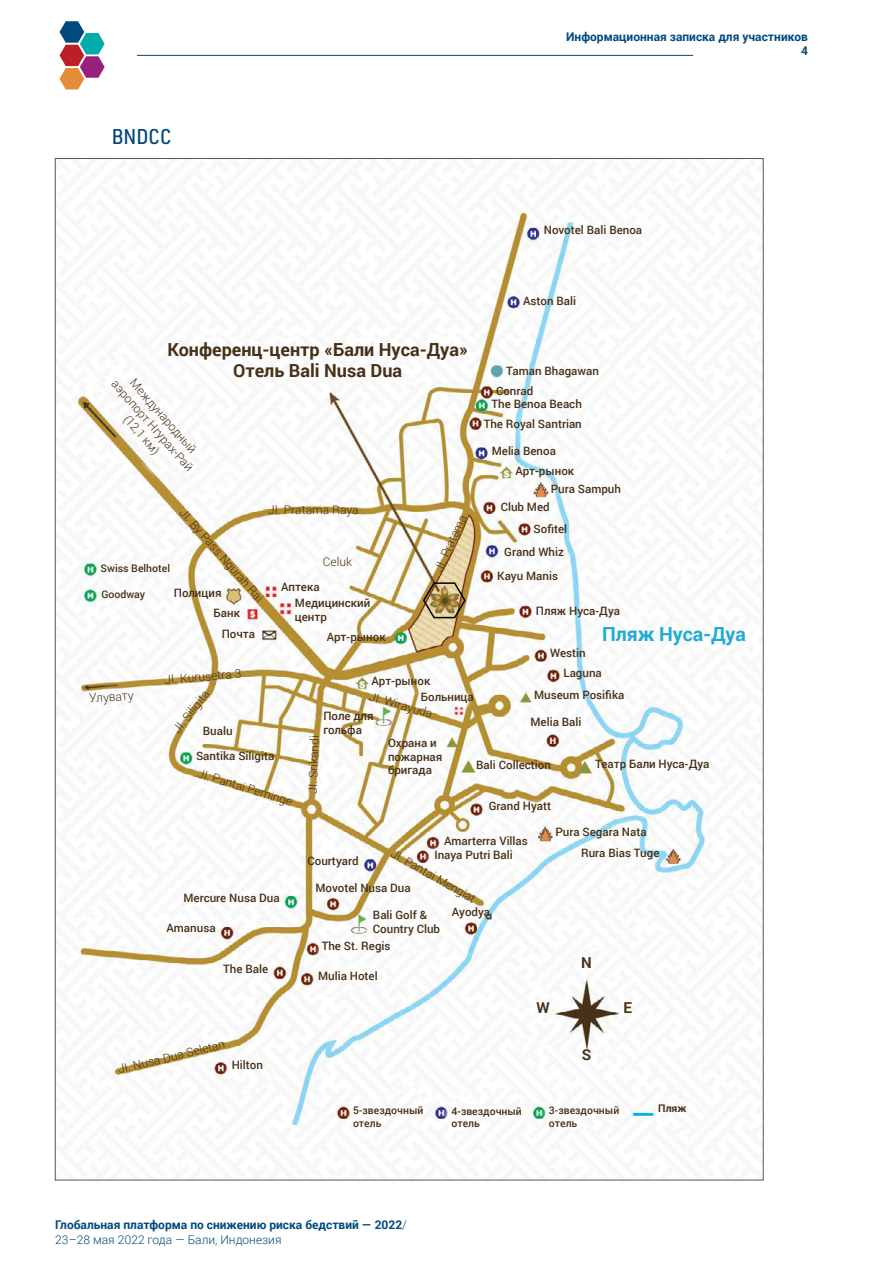
<style>
.page{position:relative;width:893px;height:1263px;background:#fff}
.page>*{position:absolute;margin:0;border:0;box-sizing:border-box;transform-origin:0 0}
.t1{font:500 21px "URWDIN Semi Cond";color:#004a7d}
.t2{font:700 19.5px "Roboto";color:#20abd5}
.t3{font:700 18px/21.6px "Roboto";color:#473017;text-align:center}
.t4{font:700 15px "Roboto";color:#473017}
.t5{font:300 12px "Roboto";color:#473017}
.t6{font:700 12px/14.4px "Roboto";color:#004a7d}
.t7{font:500 11.55px/13.8px "Roboto";color:#473017}
.t8{font:500 10.5px/12.6px "Roboto";color:#473017}
.t9{font:700 10.5px "Roboto";color:#473017}
.s1{font-weight:300}
</style>
<div class="page">
<hr style="left:137px;top:55px;width:556px;height:1px;background:#004a7d">
<svg style="left:60px;top:21px;width:45px;height:69px"></svg>
<img style="left:57px;top:160px;width:705px;height:1018px">
<img style="left:422px;top:581px;width:45px;height:38px">
<h1 class="t1" style="left:112px;top:122px;width:61px">BNDCC</h1>
<p class="t6" style="left:566px;top:29px;width:243px;text-align:right">Информационная записка для участников<br>4</p>
<p class="t7" style="left:544px;top:223px;width:100px">Novotel Bali Benoa</p>
<p class="t7" style="left:523px;top:293px;width:55px">Aston Bali</p>
<h3 class="t3" style="left:167px;top:338px;width:302px">Конференц-центр «Бали Нуса-Дуа»<br>Отель Bali Nusa Dua</h3>
<p class="t7" style="left:496px;top:360px;width:104px;line-height:20px;text-indent:10px">Taman Bhagawan<br>Conrad</p>
<p class="t7" style="left:484px;top:394px;width:100px;line-height:20px;text-align:right">The Benoa Beach<br>The Royal Santrian</p>
<p class="t7" style="left:515px;top:440px;width:60px;line-height:20.2px;text-indent:-24px">Melia Benoa<br>Арт-рынок</p>
<p class="t7" style="left:551px;top:482px;width:72px">Pura Sampuh</p>
<p class="t7" style="left:501px;top:500px;width:51px">Club Med</p>
<p class="t7" style="left:534px;top:521px;width:35px">Sofitel</p>
<p class="t7" style="left:504px;top:544px;width:61px">Grand Whiz</p>
<p class="t7" style="left:497px;top:569px;width:62px">Kayu Manis</p>
<p class="t7" style="left:536px;top:603px;width:86px">Пляж Нуса-Дуа</p>
<p class="t7" style="left:563px;top:642px;width:40px;line-height:20.2px;text-indent:-13px">Westin<br>Laguna</p>
<p class="t7" style="left:534px;top:687px;width:92px">Museum Posifika</p>
<p class="t7" style="left:530px;top:714px;width:53px">Melia Bali</p>
<p class="t7" style="left:595px;top:756px;width:116px">Театр Бали Нуса-Дуа</p>
<p class="t5" style="left:139px;top:375px;width:96px;rotate:49deg">Международный</p>
<p class="t5" style="left:120px;top:376px;width:119px;rotate:49deg">аэропорт Нгурах-Рай</p>
<p class="t5" style="left:132px;top:411px;width:49px;rotate:49deg">(12,1 км)</p>
<p class="t5" style="left:268px;top:501px;width:92px">JI. Pratama Raya</p>
<p class="t5" style="left:189px;top:504px;width:121px;rotate:49deg">JI. By Pass Ngurah Rai</p>
<p class="t5" style="left:430px;top:568px;width:63px;rotate:-66deg">JI. Pratama</p>
<p class="t5" style="left:323px;top:553px;width:31px">Celuk</p>
<p class="t8" style="left:101px;top:561px;width:71px">Swiss Belhotel</p>
<p class="t8" style="left:101px;top:587px;width:45px">Goodway</p>
<p class="t7" style="left:295px;top:578px;width:77px;line-height:15.9px;text-indent:-14px">Аптека<br>Медицинский</p>
<p class="t7" style="left:295px;top:609px;width:34px">центр</p>
<p class="t7" style="left:174px;top:586px;width:49px">Полиция</p>
<p class="t7" style="left:214px;top:606px;width:28px">Банк</p>
<p class="t7" style="left:222px;top:627px;width:35px">Почта</p>
<h2 class="t2" style="left:602px;top:620px;width:145px">Пляж Нуса-Дуа</h2>
<p class="t7" style="left:327px;top:629px;width:60px">Арт-рынок</p>
<p class="t5" style="left:164px;top:671px;width:78px;rotate:-5deg">JI. Kurusetra 3</p>
<p class="t7" style="left:371px;top:673px;width:60px">Арт-рынок</p>
<p class="t7" style="left:323px;top:708px;width:52px">Поле для гольфа</p>
<p class="t7" style="left:388px;top:735px;width:56px">Охрана и пожарная бригада</p>
<p class="t5" style="left:169px;top:726px;width:52px;rotate:-52deg">JI. Siligita</p>
<p class="t5" style="left:200px;top:765px;width:100px;rotate:17deg">JI. Pantai Peminge</p>
<p class="t5" style="left:372px;top:688px;width:67px;rotate:16deg">JI. Wirayuda</p>
<p class="t7" style="left:421px;top:690px;width:54px">Больница</p>
<p class="t5" style="left:89px;top:690px;width:46px;rotate:-4deg">Улувату</p>
<p class="t7" style="left:196px;top:718px;width:80px;line-height:24.9px;text-indent:7px">Bualu<br>Santika Siligita</p>
<p class="t5" style="left:304px;top:793px;width:60px;rotate:-88deg">JI. Srikandi</p>
<p class="t7" style="left:476px;top:757px;width:76px">Bali Collection</p>
<p class="t7" style="left:489px;top:798px;width:64px">Grand Hyatt</p>
<p class="t7" style="left:434px;top:833px;width:95px;text-indent:10px">Amarterra Villas<br>Inaya Putri Bali</p>
<p class="t7" style="left:581px;top:821px;width:80px;line-height:21px;text-indent:-26px">Pura Segara Nata<br>Rura Bias Tuge</p>
<p class="t5" style="left:396px;top:845px;width:97px;rotate:30deg">JI. Pantai Mengiat</p>
<p class="t7" style="left:307px;top:854px;width:53px">Courtyard</p>
<p class="t7" style="left:315px;top:881px;width:97px">Movotel Nusa Dua</p>
<p class="t7" style="left:183px;top:890px;width:98px">Mercure Nusa Dua</p>
<p class="t7" style="left:166px;top:921px;width:51px">Amanusa</p>
<p class="t7" style="left:452px;top:905px;width:40px">Ayodya</p>
<p class="t7" style="left:373px;top:908px;width:69px">Bali Golf &amp;<br>Country Club</p>
<p class="t7" style="left:322px;top:939px;width:70px">The St. Regis</p>
<p class="t7" style="left:318px;top:969px;width:61px">Mulia Hotel</p>
<p class="t4" style="left:581px;top:952px;width:12px">N</p>
<p class="t7" style="left:223px;top:962px;width:46px">The Bale</p>
<p class="t5" style="left:116px;top:1062px;width:111px;rotate:-14deg">JI. Nusa Dua Seletan</p>
<p class="t7" style="left:232px;top:1058px;width:33px">Hilton</p>
<p class="t4" style="left:537px;top:997px;width:15px">W</p>
<p class="t4" style="left:582px;top:1044px;width:11px">S</p>
<p class="t4" style="left:624px;top:997px;width:10px">E</p>
<p class="t8" style="left:353px;top:1104px;width:72px">5-звездочный отель</p>
<p class="t8" style="left:452px;top:1104px;width:72px">4-звездочный отель</p>
<p class="t8" style="left:549px;top:1104px;width:72px">3-звездочный отель</p>
<p class="t9" style="left:658px;top:1101px;width:30px">Пляж</p>
<p class="t6" style="left:55px;top:1217px;width:353px">Глобальная платформа по снижению риска бедствий — 2022<span class="s1">/<br>23–28 мая 2022 года — Бали, Индонезия</span></p>
</div>
